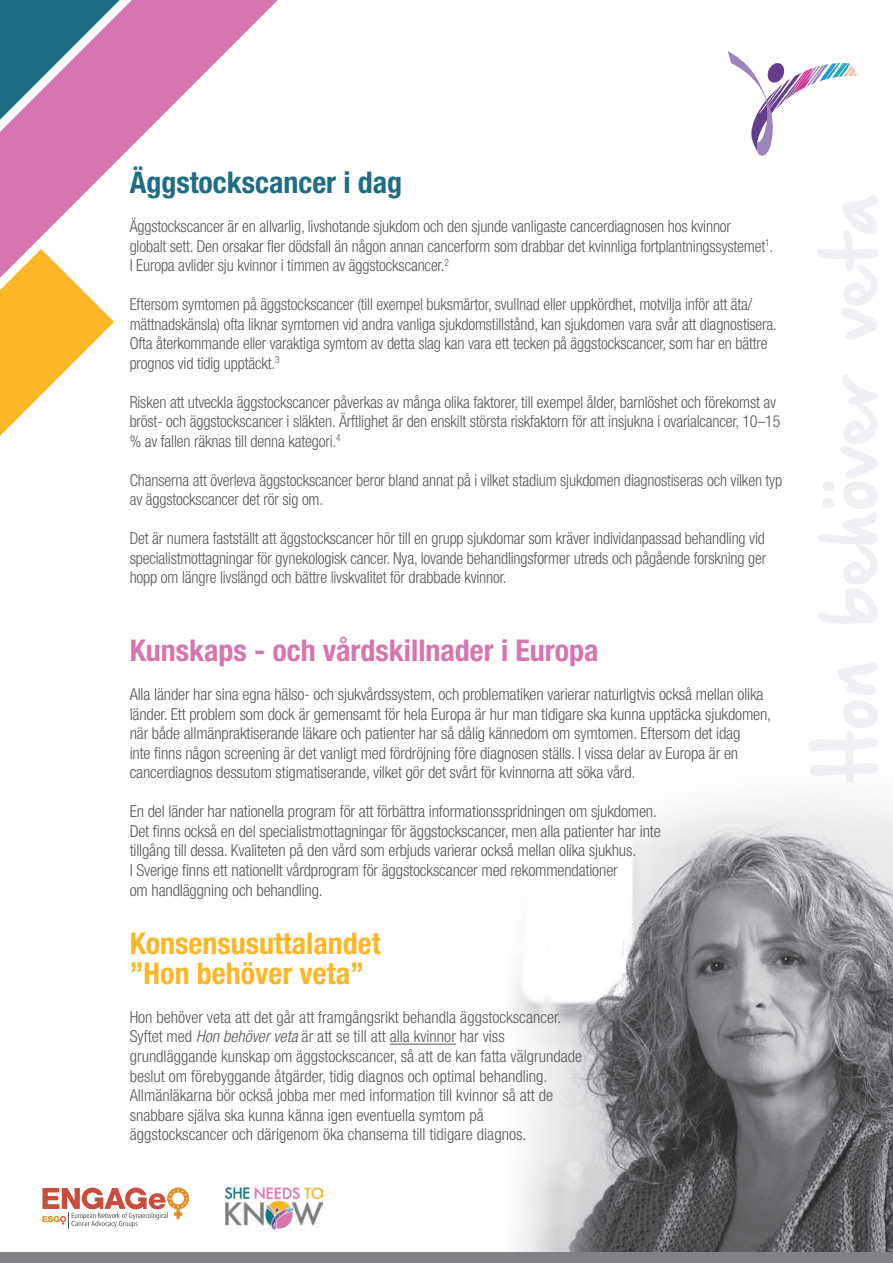
<style>
.page{position:relative;width:893px;height:1263px;background:#fff}
.page>*{position:absolute;margin:0;border:0;box-sizing:border-box;transform-origin:0 0}
.t1{font:700 condensed 30px/30px "Helvetica Neue";color:#fcb726}
.t2{font:700 condensed 30px "Helvetica Neue";color:#d675af}
.t3{font:700 condensed 30px "Helvetica Neue";color:#1d6d86}
.t4{font:300 condensed 16.5px/19.5px "Helvetica Neue";letter-spacing:-.01em;color:#57585a}
.t5{font:300 condensed 9.6px "Helvetica Neue";color:#57585a}
.s1{font-style:italic}
</style>
<div class="page">
<svg style="left:0;top:0;width:278px;height:249px"></svg>
<svg style="left:0;top:249px;width:114px;height:187px"></svg>
<img style="left:514px;top:801px;width:379px;height:451px">
<hr style="left:390px;top:1044px;width:66px;height:1px;background:#57585a">
<div style="left:0;top:1252px;width:893px;height:11px;background:#808285"></div>
<svg style="left:43px;top:1187px;width:146px;height:41px"></svg>
<img style="left:225px;top:1186px;width:97px;height:44px">
<svg style="left:728px;top:51px;width:129px;height:105px"></svg>
<h1 class="t3" style="left:130px;top:165px;width:274px">Äggstockscancer i dag</h1>
<p class="t4" style="left:130px;top:217px;width:603px">Äggstockscancer är en allvarlig, livshotande sjukdom och den sjunde vanligaste cancerdiagnosen hos kvinnor</p>
<p class="t4" style="left:130px;top:236px;width:645px">globalt sett. Den orsakar fler dödsfall än någon annan cancerform som drabbar det kvinnliga fortplantningssystemet .<br>I Europa avlider sju kvinnor i timmen av äggstockscancer.<sup>2</sup></p>
<p class="t4" style="left:130px;top:295px;width:649px">Eftersom symtomen på äggstockscancer (till exempel buksmärtor, svullnad eller uppkördhet, motvilja inför att äta/ mättnadskänsla) ofta liknar symtomen vid andra vanliga sjukdomstillstånd, kan sjukdomen vara svår att diagnostisera.<br>Ofta återkommande eller varaktiga symtom av detta slag kan vara ett tecken på äggstockscancer, som har en bättre prognos vid tidig upptäckt.<sup>3</sup></p>
<p class="t4" style="left:130px;top:392px;width:652px">Risken att utveckla äggstockscancer påverkas av många olika faktorer, till exempel ålder, barnlöshet och förekomst av bröst- och äggstockscancer i släkten. Ärftlighet är den enskilt största riskfaktorn för att insjukna i ovarialcancer, 10–15 % av fallen räknas till denna kategori.<sup>4</sup></p>
<p class="t4" style="left:130px;top:470px;width:654px">Chanserna att överleva äggstockscancer beror bland annat på i vilket stadium sjukdomen diagnostiseras och vilken typ av äggstockscancer det rör sig om.</p>
<p class="t4" style="left:130px;top:529px;width:638px;text-align:justify">Det är numera fastställt att äggstockscancer hör till en grupp sjukdomar som kräver individanpassad behandling vid specialistmottagningar för gynekologisk cancer. Nya, lovande behandlingsformer utreds och pågående forskning ger hopp om längre livslängd och bättre livskvalitet för drabbade kvinnor.</p>
<p class="t5" style="left:765px;top:237px;width:6px">1</p>
<h1 class="t2" style="left:130px;top:633px;width:470px">Kunskaps - och vårdskillnader i Europa</h1>
<p class="t4" style="left:130px;top:685px;width:643px">Alla länder har sina egna hälso- och sjukvårdssystem, och problematiken varierar naturligtvis också mellan olika länder. Ett problem som dock är gemensamt för hela Europa är hur man tidigare ska kunna upptäcka sjukdomen, när både allmänpraktiserande läkare och patienter har så dålig kännedom om symtomen. Eftersom det idag<br>inte finns någon screening är det vanligt med fördröjning före diagnosen ställs I. vissa delar av Europa är en cancerdiagnos dessutom stigmatiserande, vilket gör det svårt för kvinnorna att söka vård.</p>
<p class="t4" style="left:130px;top:802px;width:532px">En del länder har nationella program för att förbättra informationsspridningen om sjukdomen.<br>Det finns också en del specialistmottagningar för äggstockscancer, men alla patienter har inte tillgång till dessa. Kvaliteten på den vård som erbjuds varierar också mellan olika sjukhus.<br>I Sverige finns ett nationellt vårdprogram för äggstockscancer med rekommendationer<br>om handläggning och behandling.</p>
<h1 class="t1" style="left:130px;top:928px;width:252px">Konsensusuttalandet ”Hon behöver veta“</h1>
<p class="t4" style="left:130px;top:1007px;width:454px">Hon behöver veta att det går att framgångsrikt behandla äggstockscancer.<br>Syftet med <span class="s1">Hon behöver veta</span> är att se till att alla kvinnor har viss grundläggande kunskap om äggstockscancer, så att de kan fatta välgrundade beslut om förebyggande åtgärder, tidig diagnos och optimal behandling.<br>Allmänläkarna bör också jobba mer med information till kvinnor så att de snabbare själva ska kunna känna igen eventuella symtom på äggstockscancer och därigenom öka chanserna till tidigare diagnos.</p>
</div>
